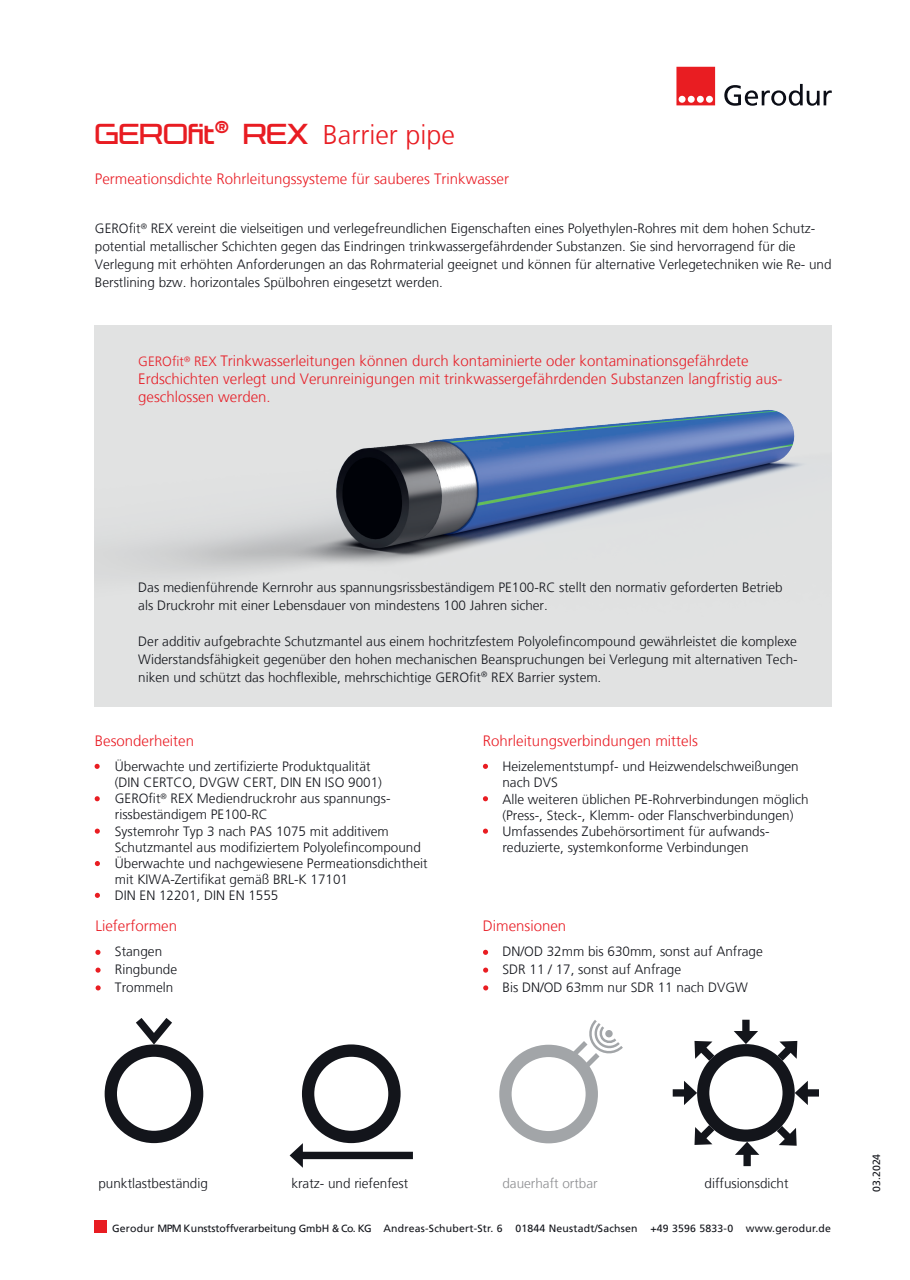
<style>
.page{position:relative;width:910px;height:1280px;background:#fff}
.page>*{position:absolute;margin:0;border:0;box-sizing:border-box;transform-origin:0 0}
.t1{font:300 31.5px "Trade Marker";color:#e81c22}
.t2{font:300 15px/18px "Frutiger LT";color:#e6212a}
.t3{font:300 15px "Frutiger LT";color:#e91f27}
.t4{font:300 13.5px/16.2px "Frutiger LT";color:#13151b}
.t5{font:300 13.5px "Frutiger LT";color:#8c8d90}
.t6{font:10.5px "Frutiger LT";letter-spacing:.02em;color:#13151b}
.s1{font-family:"Frutiger LT";font-size:27px}
.s2{font-size:13.5px}
</style>
<div class="page">
<svg style="left:724px;top:84px;width:108px;height:22px"></svg>
<svg style="left:676px;top:67px;width:39px;height:38px"></svg>
<div style="left:95px;top:1220px;width:12px;height:12px;background:#e81c22"></div>
<svg style="left:95px;top:764px;width:5px;height:5px"></svg>
<svg style="left:95px;top:796px;width:5px;height:5px"></svg>
<svg style="left:95px;top:829px;width:5px;height:5px"></svg>
<svg style="left:95px;top:861px;width:5px;height:5px"></svg>
<svg style="left:95px;top:950px;width:5px;height:5px"></svg>
<svg style="left:95px;top:967px;width:6px;height:6px"></svg>
<svg style="left:96px;top:985px;width:5px;height:5px"></svg>
<div style="left:95px;top:325px;width:737px;height:382px;background:#e1e2e2"></div>
<img style="left:115px;top:409px;width:688px;height:163px">
<svg style="left:483px;top:764px;width:5px;height:5px"></svg>
<svg style="left:483px;top:796px;width:5px;height:5px"></svg>
<svg style="left:483px;top:829px;width:5px;height:5px"></svg>
<svg style="left:483px;top:950px;width:5px;height:5px"></svg>
<svg style="left:483px;top:967px;width:5px;height:6px"></svg>
<svg style="left:483px;top:985px;width:5px;height:5px"></svg>
<div style="left:499px;top:1045px;width:99px;height:98px;border:12px solid #a2a5a8;border-radius:50%"></div>
<svg style="left:563px;top:1020px;width:60px;height:57px"></svg>
<div style="left:105px;top:1044px;width:98px;height:99px;border:12px solid #13151b;border-radius:50%"></div>
<svg style="left:131px;top:1018px;width:46px;height:32px"></svg>
<div style="left:302px;top:1044px;width:99px;height:99px;border:12px solid #13151b;border-radius:50%"></div>
<div style="left:298px;top:1152px;width:115px;height:7px;background:#13151b"></div>
<svg style="left:290px;top:1143px;width:13px;height:25px"></svg>
<div style="left:697px;top:1044px;width:98px;height:98px;border:12px solid #13151b;border-radius:50%"></div>
<div style="left:742px;top:1020px;width:8px;height:16px;background:#13151b"></div>
<svg style="left:734px;top:1031px;width:24px;height:13px"></svg>
<div style="left:743px;top:1150px;width:8px;height:16px;background:#13151b"></div>
<svg style="left:735px;top:1142px;width:24px;height:13px"></svg>
<div style="left:673px;top:1089px;width:16px;height:7px;background:#13151b"></div>
<svg style="left:684px;top:1081px;width:13px;height:24px"></svg>
<div style="left:803px;top:1089px;width:16px;height:7px;background:#13151b"></div>
<svg style="left:795px;top:1081px;width:13px;height:24px"></svg>
<svg style="left:694px;top:1117px;width:28px;height:28px"></svg>
<svg style="left:769px;top:1118px;width:28px;height:28px"></svg>
<svg style="left:770px;top:1040px;width:28px;height:28px"></svg>
<svg style="left:694px;top:1040px;width:28px;height:28px"></svg>
<svg style="left:95px;top:893px;width:5px;height:5px"></svg>
<h1 class="t1" style="left:95px;top:116px;width:361px">GEROfit® REX <span class="s1">Barrier pipe</span></h1>
<p class="t3" style="left:95px;top:170px;width:416px">Permeationsdichte Rohrleitungssysteme für sauberes Trinkwasser</p>
<p class="t4" style="left:95px;top:220px;width:738px;line-height:18px">GEROfit<sup>®</sup> REX vereint die vielseitigen und verlegefreundlichen Eigenschaften eines Polyethylen-Rohres mit dem hohen Schutz&shy;potential metallischer Schichten gegen das Eindringen trinkwassergefährdender Substanzen. Sie sind hervorragend für die Verlegung mit erhöhten Anforderungen an das Rohrmaterial geeignet und können für alternative Verlegetechniken wie Re- und Berstlining bzw. horizontales Spülbohren eingesetzt werden.</p>
<p class="t2" style="left:138px;top:352px;width:646px"><span class="s2">GEROfit</span><sup>®</sup> <span class="s2">REX</span> Trinkwasserleitungen können durch kontaminierte oder kontaminationsgefährdete<br>Erdschichten verlegt und Verunreinigungen mit trinkwassergefährdenden Substanzen langfristig aus&shy;geschlossen werden.</p>
<p class="t4" style="left:138px;top:578px;width:646px;line-height:18px">Das medienführende Kernrohr aus spannungsrissbeständigem PE100-RC stellt den normativ geforderten Betrieb als Druckrohr mit einer Lebensdauer von mindestens 100 Jahren sicher.</p>
<p class="t4" style="left:138px;top:632px;width:661px;line-height:18px;text-align:justify">Der additiv aufgebrachte Schutzmantel aus einem hochritzfestem Polyolefincompound gewährleistet die komplexe Widerstandsfähigkeit gegenüber den hohen mechanischen Beanspruchungen bei Verlegung mit alternativen Tech&shy;niken und schützt das hochflexible, mehrschichtige GEROfit<sup>®</sup> REX Barrier system.</p>
<p class="t3" style="left:95px;top:732px;width:101px">Besonderheiten</p>
<p class="t4" style="left:115px;top:758px;width:314px">Überwachte und zertifizierte Produktqualität<br>(DIN CERTCO, DVGW CERT, DIN EN ISO 9001)<br>GEROfit<sup>®</sup> REX Mediendruckrohr aus spannungs&shy;rissbeständigem PE100-RC<br>Systemrohr Typ 3 nach PAS 1075 mit additivem Schutzmantel aus modifiziertem Polyolefincompound Überwachte und nachgewiesene Permeationsdichtheit mit KIWA-Zertifikat gemäß BRL-K 17101<br>DIN EN 12201, DIN EN 1555</p>
<p class="t3" style="left:95px;top:917px;width:83px">Lieferformen</p>
<p class="t4" style="left:115px;top:943px;width:64px;line-height:18px">Stangen<br>Ringbunde<br>Trommeln</p>
<p class="t3" style="left:483px;top:732px;width:217px">Rohrleitungsverbindungen mittels</p>
<p class="t4" style="left:502px;top:759px;width:308px">Heizelementstumpf- und Heizwendelschweißungen nach DVS<br>Alle weiteren üblichen PE-Rohrverbindungen möglich (Press-, Steck-, Klemm- oder Flanschverbindungen)<br>Umfassendes Zubehörsortiment für aufwands&shy;reduzierte, systemkonforme Verbindungen</p>
<p class="t3" style="left:483px;top:917px;width:85px">Dimensionen</p>
<p class="t4" style="left:502px;top:943px;width:262px;line-height:18px">DN/OD 32mm bis 630mm, sonst auf Anfrage<br>SDR 11 / 17, sonst auf Anfrage<br>Bis DN/OD 63mm nur SDR 11 nach DVGW</p>
<p class="t4" style="left:98px;top:1175px;width:111px">punktlastbeständig</p>
<p class="t4" style="left:291px;top:1175px;width:118px">kratz- und riefenfest</p>
<p class="t5" style="left:502px;top:1176px;width:97px">dauerhaft ortbar</p>
<p class="t4" style="left:704px;top:1175px;width:86px">diffusionsdicht</p>
<p class="t6" style="left:112px;top:1222px;width:721px">Gerodur MPM Kunststoffverarbeitung GmbH &amp; Co. KG Andreas-Schubert-Str. 6 01844 Neustadt/Sachsen +49 3596 5833-0 www.gerodur.de</p>
<p class="t6" style="left:870px;top:1192px;width:39px;rotate:-90deg">03.2024</p>
</div>
